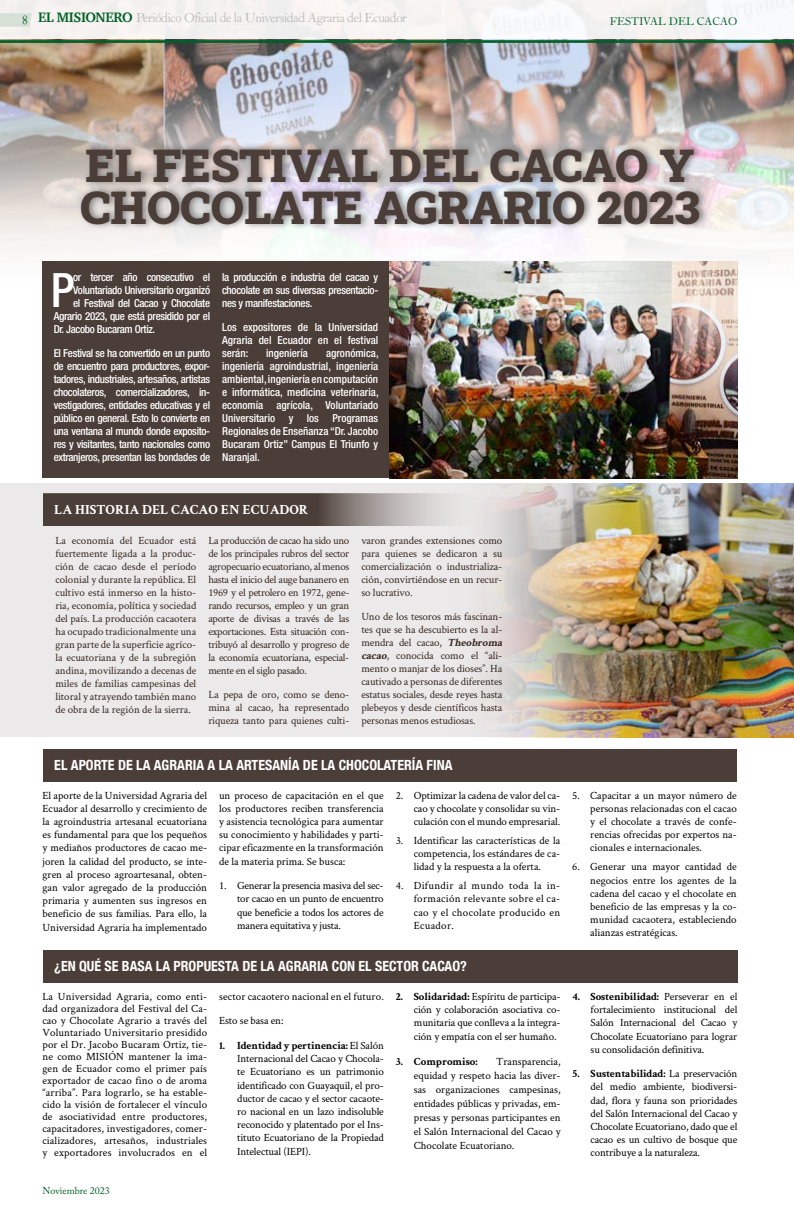
<style>
.page{position:relative;width:794px;height:1219px;background:#fff}
.page>*{position:absolute;margin:0;border:0;box-sizing:border-box;transform-origin:0 0}
.t1{font:500 condensed 47.4px "Helvetica Neue LT Com";color:#fff}
.t2{font:900 46px/42px "Roboto Slab";color:#4b3d37}
.t3{font:700 condensed 14px "Helvetica Neue LT Com";color:#fff}
.t4{font:14px "Caslon Old Face BT";letter-spacing:-.03em;color:#bcbcbc}
.t5{font:700 14px "Crimson Text";color:#fff}
.t6{font:12px "Caslon Old Face BT";color:#005f27}
.t7{font:11px/13.2px "Crimson Text";color:#000;text-align:justify}
.t8{font:11px/13px "Crimson Text";letter-spacing:-.01em;color:#372821;text-align:justify}
.t9{font:500 condensed 11px/13px "Helvetica Neue LT Com";letter-spacing:-.03em;color:#fff;text-align:justify}
.t10{font:700 11px "Crimson Text";color:#000}
.t11{font:500 condensed 11px "Helvetica Neue LT Com";color:#fff}
.t12{font:10px "Adobe Caslon Pro";color:#005f27}
.s1{color:#005f27}
.s2{font-family:"Charter";font-weight:700;color:#005f27}
.s3{font-weight:700;font-style:italic}
.s4{font-weight:700}
</style>
<div class="page">
<div style="left:0;top:483px;width:794px;height:254px;background:#ebe9e9"></div>
<img style="left:0;top:39px;width:793px;height:264px">
<div style="left:0;top:0;width:794px;height:39px;background:#f6f3f2"></div>
<hr style="left:0;top:41px;width:794px;height:1px;background:#005f27">
<hr style="left:0;top:42px;width:794px;height:1px;background:#005f27">
<svg style="left:0;top:13px;width:32px;height:14px"></svg>
<div style="left:42px;top:262px;width:348px;height:216px;background:#4b3d37"></div>
<div style="left:77px;top:143px;width:631px;height:87px;background:#636363;opacity:.75"></div>
<svg style="left:43px;top:493px;width:404px;height:33px;background:#685d58"></svg>
<div style="left:43px;top:749px;width:694px;height:33px;background:#4b3d37"></div>
<div style="left:43px;top:950px;width:694px;height:32px;background:#4b3d37"></div>
<img style="left:485px;top:483px;width:309px;height:254px">
<img style="left:389px;top:262px;width:348px;height:216px">
<p class="t4" style="left:22px;top:9px;width:386px"><span class="s1">8</span> <span class="s2">EL MISIONERO</span> Periódico Oficial de la Universidad Agraria del Ecuador</p>
<p class="t6" style="left:610px;top:14px;width:129px">FESTIVAL DEL CACAO</p>
<h2 class="t2" style="left:80px;top:143px;width:620px">EL FESTIVAL DEL CACAO Y<br>CHOCOLATE AGRARIO 2023</h2>
<h1 class="t1" style="left:51px;top:262px;width:25px">P</h1>
<p class="t9" style="left:73px;top:270px;width:138px">or tercer año consecutivo el</p>
<p class="t9" style="left:73px;top:283px;width:138px">Voluntariado Universitario organizó</p>
<p class="t9" style="left:73px;top:296px;width:138px">el Festival del Cacao y Chocolate</p>
<p class="t9" style="left:54px;top:309px;width:158px">Agrario 2023, que está presidido por el</p>
<p class="t9" style="left:54px;top:322px;width:103px">Dr. Jacobo Bucaram Ortiz.</p>
<p class="t9" style="left:54px;top:347px;width:158px">El Festival se ha convertido en un punto de encuentro para productores, expor&shy;tadores, industriales, artesaños, artistas chocolateros, comercializadores, in&shy;vestigadores, entidades educativas y el público en general. Esto lo convierte en una ventana al mundo donde exposito&shy;res y visitantes, tanto nacionales como extranjeros, presentan las bondades de</p>
<p class="t9" style="left:222px;top:270px;width:158px">la producción e industria del cacao y chocolate en sus diversas presentacio&shy;nes y manifestaciones.</p>
<p class="t9" style="left:222px;top:321px;width:158px">Los expositores de la Universidad Agraria del Ecuador en el festival serán:</p>
<p class="t9" style="left:222px;top:347px;width:158px;text-indent:104px">agronómica, ingeniería agroindustrial, ingeniería ambiental, ingeniería en computación e informática, medicina veterinaria, economía agrícola, Voluntariado Universitario y los Programas Regionales de Enseñanza “Dr. Jacobo Bucaram Ortiz” Campus El Triunfo y Naranjal.</p>
<p class="t11" style="left:266px;top:347px;width:43px">ingeniería</p>
<p class="t5" style="left:54px;top:501px;width:256px">LA HISTORIA DEL CACAO EN ECUADOR</p>
<p class="t8" style="left:55px;top:534px;width:142px">La economía del Ecuador está fuertemente ligada a la produc&shy;ción de cacao desde el período colonial y durante la república. El cultivo está inmerso en la histo&shy;ria, economía, política y sociedad del país. La producción cacaotera ha ocupado tradicionalmente una gran parte de la superficie agríco&shy;la ecuatoriana y de la subregión andina, movilizando a decenas de miles de familias campesinas del litoral y atrayendo también mano de obra de la región de la sierra.</p>
<p class="t8" style="left:208px;top:534px;width:142px">La producción de cacao ha sido uno de los principales rubros del sector agropecuario ecuatoriano, al menos hasta el inicio del auge bananero en 1969 y el petrolero en 1972, gene&shy;rando recursos, empleo y un gran aporte de divisas a través de las exportaciones. Esta situación con&shy;tribuyó al desarrollo y progreso de la economía ecuatoriana, especial&shy;mente en el siglo pasado.</p>
<p class="t8" style="left:208px;top:688px;width:142px">La pepa de oro, como se deno&shy;mina al cacao, ha representado riqueza tanto para quienes culti-</p>
<p class="t8" style="left:361px;top:534px;width:142px">varon grandes extensiones como para quienes se dedicaron a su comercialización o industrializa&shy;ción, convirtiéndose en un recur&shy;so lucrativo.</p>
<p class="t8" style="left:361px;top:610px;width:146px;text-align:left">Uno de los tesoros más fascinan&shy;tes que se ha descubierto es la al&shy;mendra del cacao, <span class="s3">Theobroma cacao</span>, conocida como el “ali&shy;mento o manjar de los dioses”. Ha cautivado a personas de diferentes estatus sociales, desde reyes hasta plebeyos y desde científicos hasta personas menos estudiosas.</p>
<p class="t3" style="left:54px;top:757px;width:400px">EL APORTE DE LA AGRARIA A LA ARTESANÍA DE LA CHOCOLATERÍA FINA</p>
<p class="t7" style="left:43px;top:788px;width:166px">El aporte de la Universidad Agraria del Ecuador al desarrollo y crecimiento de la agroindustria artesanal ecuatoriana es fundamental para que los pequeños y mediaños productores de cacao me&shy;joren la calidad del producto, se inte&shy;gren al proceso agroartesanal, obten&shy;gan valor agregado de la producción primaria y aumenten sus ingresos en beneficio de sus familias. Para ello, la Universidad Agraria ha implementado</p>
<p class="t7" style="left:219px;top:788px;width:166px">un proceso de capacitación en el que los productores reciben transferencia y asistencia tecnológica para aumentar su conocimiento y habilidades y parti&shy;cipar eficazmente en la transformación de la materia prima. Se busca:</p>
<p class="t7" style="left:237px;top:879px;width:148px;text-indent:-18px">1. Generar la presencia masiva del sec&shy;tor cacao en un punto de encuentro que beneficie a todos los actores de manera equitativa y justa.</p>
<p class="t7" style="left:414px;top:788px;width:148px;text-indent:-18px">2. Optimizar la cadena de valor del ca&shy;cao y chocolate y consolidar su vin&shy;culación con el mundo empresarial.</p>
<p class="t7" style="left:414px;top:833px;width:148px;text-indent:-18px">3. Identificar las características de la competencia, los estándares de ca&shy;lidad y la respuesta a la oferta.</p>
<p class="t7" style="left:414px;top:879px;width:148px;text-indent:-18px">4. Difundir al mundo toda la in&shy;formación relevante sobre el ca&shy;cao y el chocolate producido en Ecuador.</p>
<p class="t3" style="left:54px;top:958px;width:414px">¿EN QUÉ SE BASA LA PROPUESTA DE LA AGRARIA CON EL SECTOR CACAO?</p>
<p class="t7" style="left:42px;top:990px;width:166px;line-height:12px">La Universidad Agraria, como enti&shy;dad organizadora del Festival del Ca&shy;cao y Chocolate Agrario a través del Voluntariado Universitario presidido por el Dr. Jacobo Bucaram Ortiz, tie&shy;ne como MISIÓN mantener la ima&shy;gen de Ecuador como el primer país exportador de cacao fino o de aroma “arriba”. Para lograrlo, se ha estable&shy;cido la visión de fortalecer el vínculo de asociatividad entre productores, capacitadores, investigadores, comer&shy;cializadores, artesaños, industriales y exportadores involucrados en el</p>
<p class="t7" style="left:219px;top:989px;width:166px">sector cacaotero nacional en el futuro.</p>
<p class="t7" style="left:414px;top:989px;width:148px;text-indent:-18px"><span class="s4">2. Solidaridad:</span> Espíritu de participa&shy;ción y colaboración asociativa co&shy;munitaria que conlleva a la integra&shy;ción y empatía con el ser humaño.</p>
<p class="t10" style="left:396px;top:1055px;width:83px">3. Compromiso:</p>
<p class="t7" style="left:219px;top:1014px;width:66px">Esto se basa en:</p>
<p class="t7" style="left:237px;top:1038px;width:148px;text-indent:-18px"><span class="s4">1. Identidad y pertinencia:</span> El Salón Internacional del Cacao y Chocola&shy;te Ecuatoriano es un patrimonio identificado con Guayaquil, el pro&shy;ductor de cacao y el sector cacaote&shy;ro nacional en un lazo indisoluble reconocido y platentado por el Ins&shy;tituto Ecuatoriano de la Propiedad Intelectual (IEPI).</p>
<p class="t7" style="left:414px;top:1054px;width:148px;line-height:14px;text-indent:82px">Transparencia, equidad y respeto hacia las diver&shy;sas organizaciones campesinas, entidades públicas y privadas, em&shy;presas y personas participantes en el Salón Internacional del Cacao y Chocolate Ecuatoriano.</p>
<p class="t12" style="left:43px;top:1185px;width:69px">Noviembre 2023</p>
<p class="t7" style="left:590px;top:788px;width:148px;text-indent:-18px">5. Capacitar a un mayor número de personas relacionadas con el cacao y el chocolate a través de confe&shy;rencias ofrecidas por expertos na&shy;cionales e internacionales.</p>
<p class="t7" style="left:590px;top:860px;width:148px;text-indent:-18px">6. Generar una mayor cantidad de negocios entre los agentes de la cadena del cacao y el chocolate en beneficio de las empresas y la co&shy;munidad cacaotera, estableciendo alianzas estratégicas.</p>
<p class="t7" style="left:590px;top:989px;width:148px;text-indent:-18px"><span class="s4">4. Sostenibilidad:</span> Perseverar en el fortalecimiento institucional del Salón Internacional del Cacao y Chocolate Ecuatoriano para lograr su consolidación definitiva.</p>
<p class="t7" style="left:590px;top:1067px;width:148px;text-indent:-18px"><span class="s4">5. Sustentabilidad:</span> La preservación del medio ambiente, biodiversi&shy;dad, flora y fauna son prioridades del Salón Internacional del Cacao y Chocolate Ecuatoriano, dado que el cacao es un cultivo de bosque que contribuye a la naturaleza.</p>
</div>
